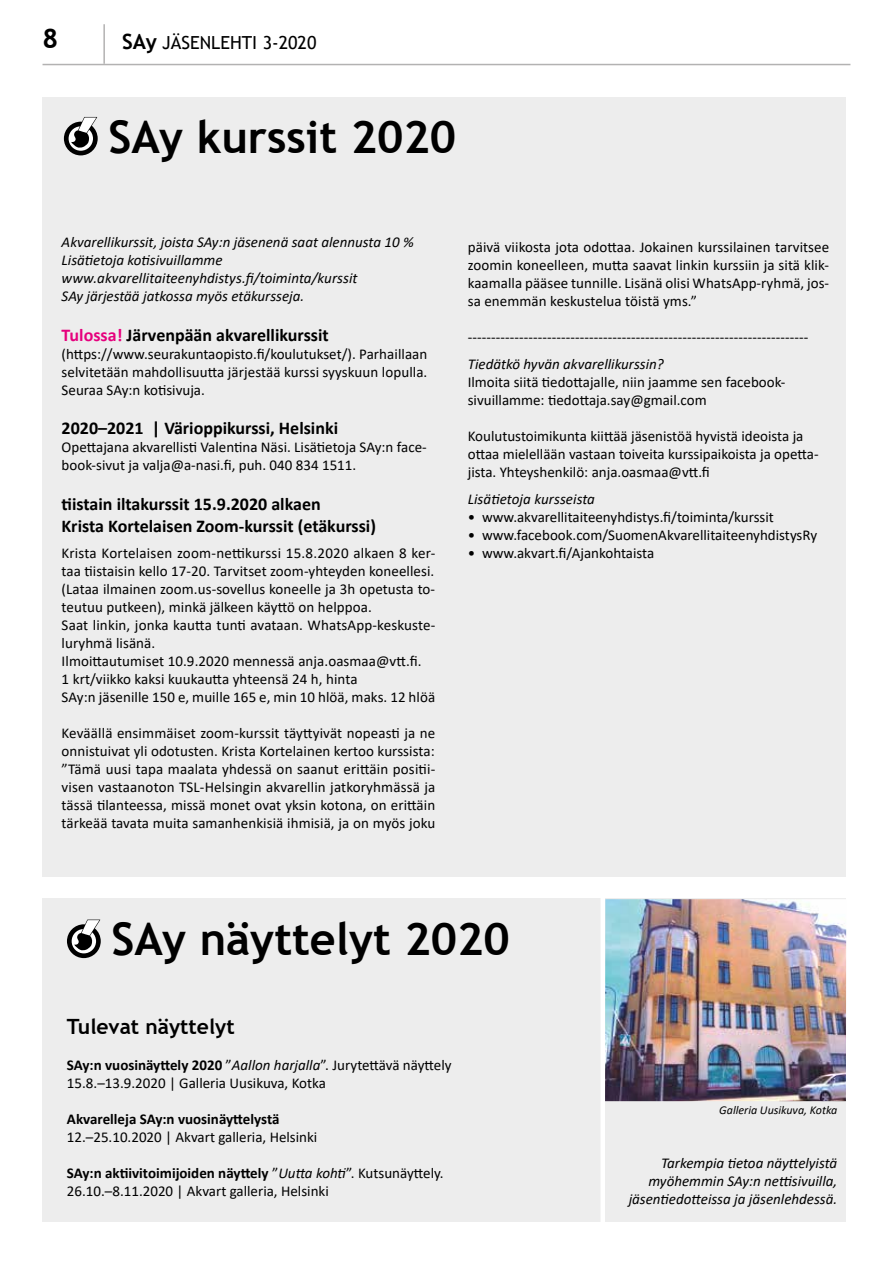
<style>
.page{position:relative;width:893px;height:1263px;background:#fff}
.page>*{position:absolute;margin:0;border:0;box-sizing:border-box;transform-origin:0 0}
.t1{font:700 45px "Trebuchet MS";color:#000}
.t2{font:700 27px "Trebuchet MS";color:#000}
.t3{font:700 21px "Trebuchet MS";color:#000}
.t4{font:700 18px/21.6px "Calibri";color:#000}
.t5{font:18px "Trebuchet MS";color:#000}
.t6{font:15px/18px "Calibri";color:#000}
.t7{font:italic 15px/18px "Calibri";color:#000}
.t8{font:700 15px "Calibri";color:#000}
.t9{font:italic 12px "Calibri";color:#000}
.s1{font-weight:700;font-size:21px}
.s2{color:#e6007d}
.s3{font-weight:700}
.s4{font-style:italic}
</style>
<div class="page">
<div style="left:43px;top:98px;width:803px;height:779px;background:#ededed"></div>
<div style="left:43px;top:899px;width:803px;height:323px;background:#ededed"></div>
<img style="left:605px;top:899px;width:241px;height:202px">
<hr style="left:43px;top:64px;width:807px;height:1px;background:#b3b2b2">
<hr style="left:103px;top:24px;width:2px;height:40px;background:#b3b2b2">
<svg style="left:64px;top:117px;width:34px;height:38px"></svg>
<svg style="left:67px;top:919px;width:34px;height:39px"></svg>
<div style="left:600px;top:887px;width:5px;height:362px;background:#fff"></div>
<h2 class="t2" style="left:43px;top:22px;width:17px">8</h2>
<p class="t5" style="left:122px;top:31px;width:196px"><span class="s1">SAy</span> JÄSENLEHTI 3-2020</p>
<h1 class="t1" style="left:108px;top:108px;width:349px">SAy kurssit 2020</h1>
<p class="t7" style="left:62px;top:233px;width:354px">Akvarellikurssit, joista SAy:n jäsenenä saat alennusta 10 % Lisätietoja kotisivuillamme www.akvarellitaiteenyhdistys.fi/toiminta/kurssit<br>SAy järjestää jatkossa myös etäkursseja.</p>
<p class="t4" style="left:62px;top:324px;width:269px"><span class="s2">Tulossa!</span> Järvenpään akvarellikurssit</p>
<p class="t6" style="left:62px;top:344px;width:367px;text-align:justify">(https://www.seurakuntaopisto.fi/koulutukset/). Parhaillaan selvitetään mahdollisuutta järjestää kurssi syyskuun lopulla.<br>Seuraa SAy:n kotisivuja.</p>
<p class="t4" style="left:62px;top:417px;width:278px">2020–2021 | Värioppikurssi, Helsinki</p>
<p class="t6" style="left:62px;top:438px;width:367px">Opettajana akvarellisti Valentina Näsi. Lisätietoja SAy:n face&shy;book-sivut ja valja@a-nasi.fi, puh. 040 834 1511.</p>
<p class="t4" style="left:62px;top:493px;width:316px">tiistain iltakurssit 15.9.2020 alkaen<br>Krista Kortelaisen Zoom-kurssit (etäkurssi)</p>
<p class="t6" style="left:62px;top:544px;width:375px">Krista Kortelaisen zoom-nettikurssi 15.8.2020 alkaen 8 ker&shy;taa tiistaisin kello 17-20. Tarvitset zoom-yhteyden koneellesi. (Lataa ilmainen zoom.us-sovellus koneelle ja 3h opetusta to&shy;teutuu putkeen), minkä jälkeen käyttö on helppoa.<br>Saat linkin, jonka kautta tunti avataan. WhatsApp-keskuste&shy;luryhmä lisänä.<br>Ilmoittautumiset 10.9.2020 mennessä anja.oasmaa@vtt.fi.<br>1 krt/viikko kaksi kuukautta yhteensä 24 h, hinta<br>SAy:n jäsenille 150 e, muille 165 e, min 10 hlöä, maks. 12 hlöä</p>
<p class="t6" style="left:62px;top:724px;width:375px;text-align:justify">Keväällä ensimmäiset zoom-kurssit täyttyivät nopeasti ja ne onnistuivat yli odotusten. Krista Kortelainen kertoo kurssista: ”Tämä uusi tapa maalata yhdessä on saanut erittäin positii&shy;visen vastaanoton TSL-Helsingin akvarellin jatkoryhmässä ja tässä tilanteessa, missä monet ovat yksin kotona, on erittäin tärkeää tavata muita samanhenkisiä ihmisiä, ja on myös joku</p>
<p class="t6" style="left:468px;top:238px;width:363px;text-align:justify">päivä viikosta jota odottaa. Jokainen kurssilainen tarvitsee zoomin koneelleen, mutta saavat linkin kurssiin ja sitä klik&shy;kaamalla pääsee tunnille. Lisänä olisi WhatsApp-ryhmä, jos&shy;sa enemmän keskustelua töistä yms.”</p>
<p class="t6" style="left:468px;top:328px;width:342px">-------------------------------------------------------------------------</p>
<p class="t7" style="left:468px;top:354px;width:198px">Tiedätkö hyvän akvarellikurssin?</p>
<p class="t6" style="left:468px;top:373px;width:319px">Ilmoita siitä tiedottajalle, niin jaamme sen facebook&shy;sivuillamme: tiedottaja.say@gmail.com</p>
<p class="t6" style="left:468px;top:427px;width:352px">Koulutustoimikunta kiittää jäsenistöä hyvistä ideoista ja ottaa mielellään vastaan toiveita kurssipaikoista ja opetta&shy;jista. Yhteyshenkilö: anja.oasmaa@vtt.fi</p>
<p class="t7" style="left:468px;top:489px;width:129px">Lisätietoja kursseista</p>
<p class="t6" style="left:468px;top:508px;width:308px">• www.akvarellitaiteenyhdistys.fi/toiminta/kurssit</p>
<p class="t6" style="left:468px;top:526px;width:351px">• www.facebook.com/SuomenAkvarellitaiteenyhdistysRy</p>
<p class="t6" style="left:468px;top:544px;width:188px">• www.akvart.fi/Ajankohtaista</p>
<h1 class="t1" style="left:111px;top:911px;width:400px">SAy näyttelyt 2020</h1>
<h3 class="t3" style="left:67px;top:1014px;width:169px">Tulevat näyttelyt</h3>
<p class="t6" style="left:67px;top:1056px;width:386px"><span class="s3">SAy:n vuosinäyttely 2020</span> ”<span class="s4">Aallon harjalla</span>”. Jurytettävä näyttely<br>15.8.–13.9.2020 | Galleria Uusikuva, Kotka</p>
<p class="t8" style="left:67px;top:1109px;width:214px">Akvarelleja SAy:n vuosinäyttelystä</p>
<p class="t6" style="left:67px;top:1128px;width:252px">12.–25.10.2020 | Akvart galleria, Helsinki</p>
<p class="t6" style="left:67px;top:1164px;width:378px"><span class="s3">SAy:n aktiivitoimijoiden näyttely</span> ”<span class="s4">Uutta kohti</span>”. Kutsunäyttely.<br>26.10.–8.11.2020 | Akvart galleria, Helsinki</p>
<p class="t9" style="left:719px;top:1102px;width:120px">Galleria Uusikuva, Kotka</p>
<p class="t7" style="left:629px;top:1154px;width:210px;text-align:right">Tarkempia tietoa näyttelyistä myöhemmin SAy:n nettisivuilla, jäsentiedotteissa ja jäsenlehdessä.</p>
</div>
